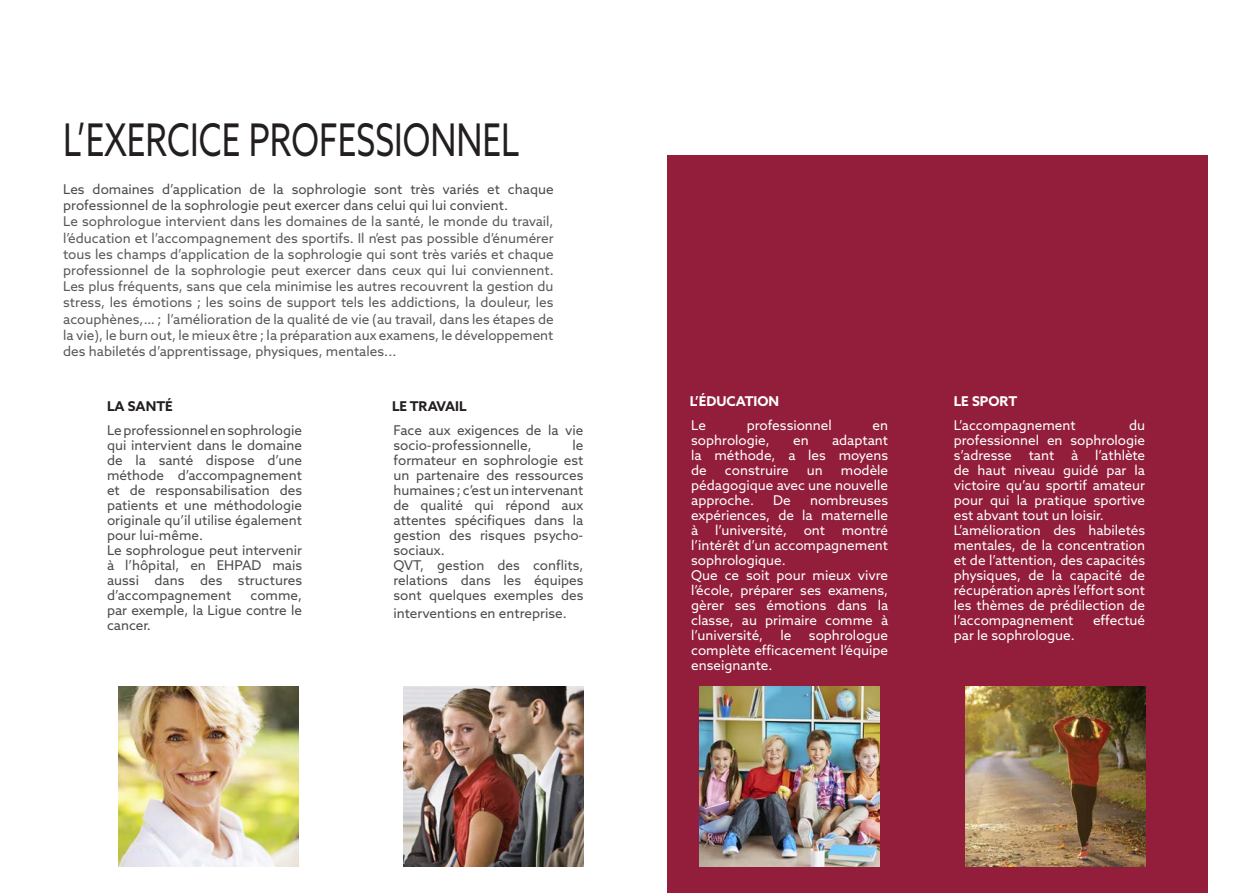
<style>
.page{position:relative;width:1259px;height:893px;background:#fff}
.page>*{position:absolute;margin:0;border:0;box-sizing:border-box;transform-origin:0 0}
.t1{font:45px "Azo Sans";color:#231f20;scale:.75 1}
.t2{font:13.5px/15px "Azo Sans";color:#fff;text-align:justify}
.t3{font:13.5px/15px "Azo Sans";color:#4b4c4d;text-align:justify}
.t4{font:13.5px/16.2px "Azo Sans";color:#5a5a5d;text-align:justify}
.t5{font:700 13.5px "Azo Sans";color:#fff}
.t6{font:700 13.5px "Azo Sans";color:#231f20}
</style>
<div class="page">
<div style="left:667px;top:156px;width:540px;height:737px;background:#931e3b"></div>
<img style="left:699px;top:687px;width:180px;height:180px">
<img style="left:965px;top:687px;width:180px;height:180px">
<img style="left:118px;top:687px;width:180px;height:180px">
<img style="left:403px;top:687px;width:180px;height:180px">
<p class="t1" style="left:63px;top:110px;width:610px">L’EXERCICE PROFESSIONNEL</p>
<p class="t3" style="left:63px;top:181px;width:492px;line-height:16.2px">Les domaines d’application de la sophrologie sont très variés et chaque professionnel de la sophrologie peut exercer dans celui qui lui convient.</p>
<p class="t4" style="left:63px;top:213px;width:492px">Le sophrologue intervient dans les domaines de la santé, le monde du travail, l’éducation et l’accompagnement des sportifs. Il n’est pas possible d’énumérer tous les champs d’application de la sophrologie qui sont très variés et chaque professionnel de la sophrologie peut exercer dans ceux qui lui conviennent.<br>Les plus fréquents, sans que cela minimise les autres recouvrent la gestion du stress, les émotions ; les soins de support tels les addictions, la douleur, les acouphènes,… ; l’amélioration de la qualité de vie (au travail, dans les étapes de la vie), le burn out, le mieux être ; la préparation aux examens, le développement des habiletés d’apprentissage, physiques, mentales...</p>
<p class="t6" style="left:107px;top:397px;width:67px">LA SANTÉ</p>
<p class="t3" style="left:107px;top:422px;width:197px">Le professionnel en sophrologie qui intervient dans le domaine de la santé dispose d’une méthode d’accompagnement et de responsabilisation des patients et une méthodologie originale qu’il utilise également pour lui-même.</p>
<p class="t3" style="left:107px;top:542px;width:197px">Le sophrologue peut intervenir à l’hôpital, en EHPAD mais aussi dans des structures d’accompagnement</p>
<p class="t3" style="left:107px;top:587px;width:197px;text-indent:143px">comme, par exemple, la Ligue contre le cancer.</p>
<p class="t6" style="left:392px;top:397px;width:76px">LE TRAVAIL</p>
<p class="t3" style="left:393px;top:422px;width:191px">Face aux exigences de la vie socio-professionnelle,</p>
<p class="t3" style="left:393px;top:437px;width:191px;text-indent:179px">le formateur en sophrologie est un partenaire des ressources humaines ; c’est un intervenant de qualité qui répond aux attentes spécifiques dans la gestion des risques psycho&shy;sociaux.</p>
<p class="t3" style="left:393px;top:557px;width:191px">QVT, gestion des conflits, relations dans les équipes sont quelques exemples des</p>
<p class="t3" style="left:393px;top:605px;width:175px">interventions en entreprise.</p>
<p class="t5" style="left:690px;top:392px;width:91px">L’ÉDUCATION</p>
<p class="t2" style="left:691px;top:418px;width:16px">Le</p>
<p class="t2" style="left:746px;top:418px;width:87px">professionnel</p>
<p class="t2" style="left:872px;top:418px;width:17px">en</p>
<p class="t2" style="left:691px;top:433px;width:80px">sophrologie,</p>
<p class="t2" style="left:793px;top:433px;width:17px">en</p>
<p class="t2" style="left:691px;top:433px;width:198px;text-indent:141px">adaptant la méthode, a les moyens de</p>
<p class="t2" style="left:691px;top:463px;width:198px;text-indent:150px">modèle pédagogique avec une nouvelle approche.</p>
<p class="t2" style="left:725px;top:463px;width:65px">construire</p>
<p class="t2" style="left:807px;top:463px;width:17px">un</p>
<p class="t2" style="left:691px;top:493px;width:198px;text-indent:119px">nombreuses expériences, de la maternelle à l’université, ont montré l’intérêt d’un accompagnement sophrologique.</p>
<p class="t2" style="left:691px;top:568px;width:198px">Que ce soit pour mieux vivre l’école, préparer ses examens, gèrer ses émotions dans la classe, au primaire comme à l’université,</p>
<p class="t2" style="left:773px;top:493px;width:19px">De</p>
<p class="t2" style="left:691px;top:628px;width:198px;text-indent:118px">sophrologue complète efficacement l’équipe enseignante.</p>
<p class="t2" style="left:780px;top:628px;width:12px">le</p>
<p class="t5" style="left:953px;top:392px;width:65px">LE SPORT</p>
<p class="t2" style="left:953px;top:418px;width:123px">L’accompagnement</p>
<p class="t2" style="left:953px;top:418px;width:193px;text-indent:175px">du professionnel en sophrologie s’adresse tant à l’athlète de haut niveau guidé par la victoire qu’au sportif amateur pour qui la pratique sportive est abvant tout un loisir.</p>
<p class="t2" style="left:953px;top:523px;width:193px">L’amélioration des habiletés mentales, de la concentration et de l’attention, des capacités physiques, de la capacité de récupération après l’effort sont les thèmes de prédilection de l’accompagnement</p>
<p class="t2" style="left:1093px;top:613px;width:54px">effectué</p>
<p class="t2" style="left:953px;top:628px;width:122px">par le sophrologue.</p>
</div>
